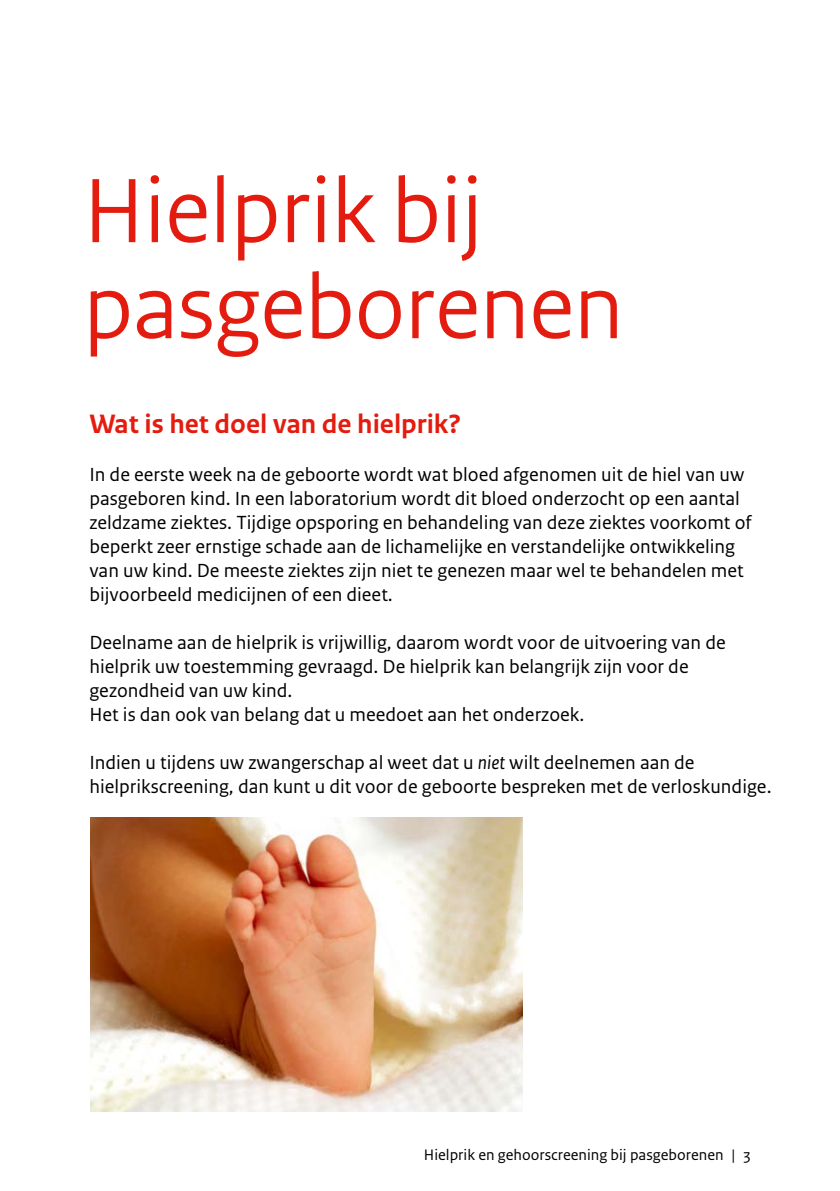
<style>
.page{position:relative;width:840px;height:1191px;background:#fff}
.page>*{position:absolute;margin:0;border:0;box-sizing:border-box;transform-origin:0 0}
._01_RIVM_Stijlelemen{font:96px/96px "Rijksoverheid Sans Heading";letter-spacing:.005em;color:#e41c0f}
._05_RIVM_Paragraafko{font:700 28px "Rijksoverheid Sans Text";color:#e41c0f}
._10_RIVM_Broodtekst{font:20px/24px "Rijksoverheid Sans Text";color:#000}
.t1{font:16px "Rijksoverheid Sans Text";color:#000}
.s1{font-style:italic}
</style>
<div class="page">
<img style="left:91px;top:817px;width:431px;height:294px">
<p class="_01_RIVM_Stijlelemen" style="left:84px;top:164px;width:540px">Hielprik bij pasgeborenen</p>
<p class="_05_RIVM_Paragraafko" style="left:89px;top:408px;width:373px">Wat is het doel van de hielprik?</p>
<p class="_10_RIVM_Broodtekst" style="left:89px;top:463px;width:663px">In de eerste week na de geboorte wordt wat bloed afgenomen uit de hiel van uw pasgeboren kind. In een laboratorium wordt dit bloed onderzocht op een aantal zeldzame ziektes. Tijdige opsporing en behandeling van deze ziektes voorkomt of beperkt zeer ernstige schade aan de lichamelijke en verstandelijke ontwikkeling van uw kind. De meeste ziektes zijn niet te genezen maar wel te behandelen met bijvoorbeeld medicijnen of een dieet.</p>
<p class="_10_RIVM_Broodtekst" style="left:89px;top:631px;width:637px">Deelname aan de hielprik is vrijwillig, daarom wordt voor de uitvoering van de hielprik uw toestemming gevraagd. De hielprik kan belangrijk zijn voor de gezondheid van uw kind.<br>Het is dan ook van belang dat u meedoet aan het onderzoek.</p>
<p class="_10_RIVM_Broodtekst" style="left:89px;top:751px;width:683px">Indien u tijdens uw zwangerschap al weet dat u <span class="s1">niet</span> wilt deelnemen aan de hielprikscreening, dan kunt u dit voor de geboorte bespreken met de verloskundige.</p>
<p class="t1" style="left:423px;top:1145px;width:328px">Hielprik en gehoorscreening bij pasgeborenen | 3</p>
</div>
